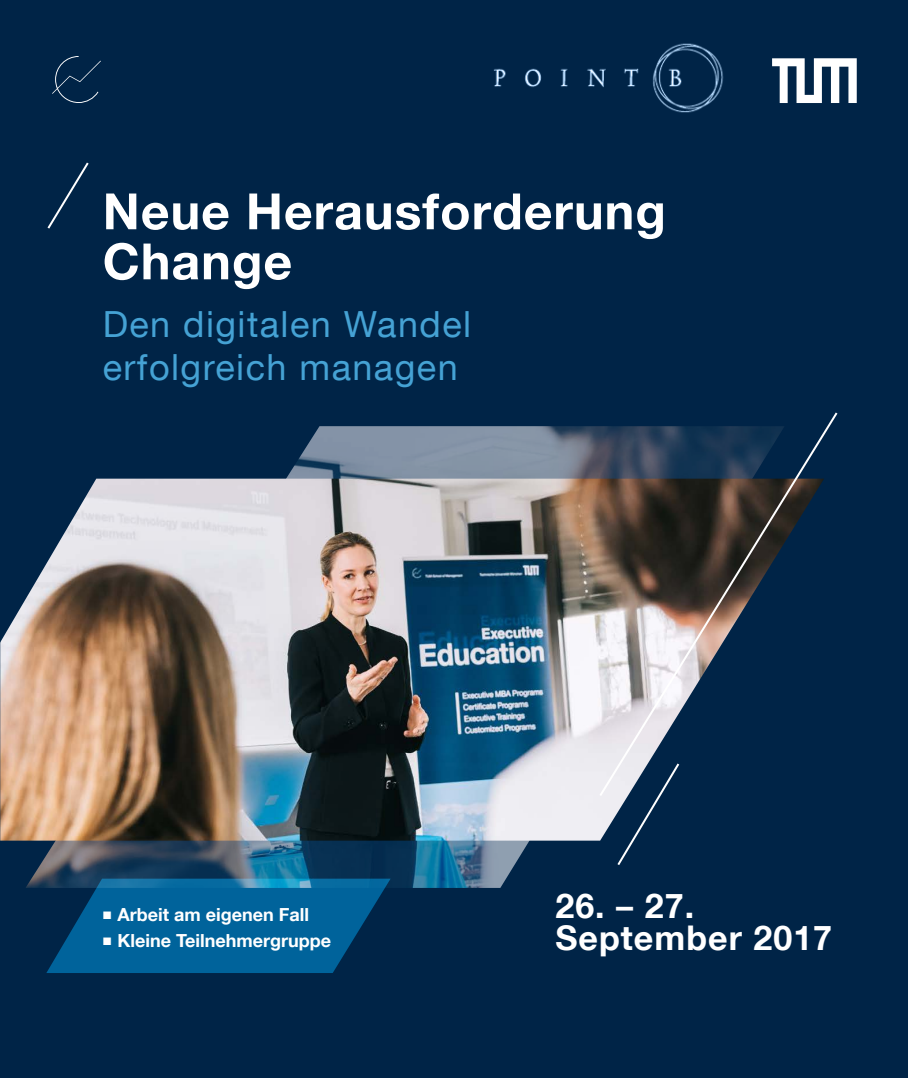
<style>
.page{position:relative;width:908px;height:1078px;background:#fff}
.page>*{position:absolute;margin:0;border:0;box-sizing:border-box;transform-origin:0 0}
.Grundtext_-_9pt{font:700 50px/50px "TUM Neue Helvetica";letter-spacing:.02em;color:#fff}
.Grundtext_-_9pt-2{font:36px/43.2px "TUM Neue Helvetica";letter-spacing:.04em;color:#45a2d4}
.Grundtext_-_9pt-3{font:700 34px/32px "TUM Neue Helvetica";letter-spacing:.03em;color:#fff}
.t1{font:700 18px "TUM Neue Helvetica";color:#fff}
</style>
<div class="page">
<div style="left:0;top:0;width:907px;height:1077px;background:#002447"></div>
<svg style="left:772px;top:58px;width:84px;height:45px"></svg>
<svg style="left:52px;top:56px;width:49px;height:47px"></svg>
<img style="left:26px;top:426px;width:575px;height:461px">
<img style="left:0;top:478px;width:615px;height:362px">
<svg style="left:597px;top:412px;width:241px;height:386px"></svg>
<svg style="left:47px;top:162px;width:42px;height:67px"></svg>
<svg style="left:615px;top:761px;width:65px;height:104px"></svg>
<svg style="left:46px;top:878px;width:344px;height:94px;background:#025a8e"></svg>
<img style="left:493px;top:43px;width:231px;height:70px">
<p class="Grundtext_-_9pt" style="left:103px;top:185px;width:564px">Neue Herausforderung<br>Change</p>
<p class="Grundtext_-_9pt-2" style="left:103px;top:301px;width:370px">Den digitalen Wandel erfolgreich managen</p>
<p class="t1" style="left:103px;top:903px;width:207px">■ Arbeit am eigenen Fall</p>
<p class="t1" style="left:103px;top:929px;width:229px">■ Kleine Teilnehmergruppe</p>
<p class="Grundtext_-_9pt-3" style="left:555px;top:889px;width:278px">26. – 27.<br>September 2017</p>
</div>
